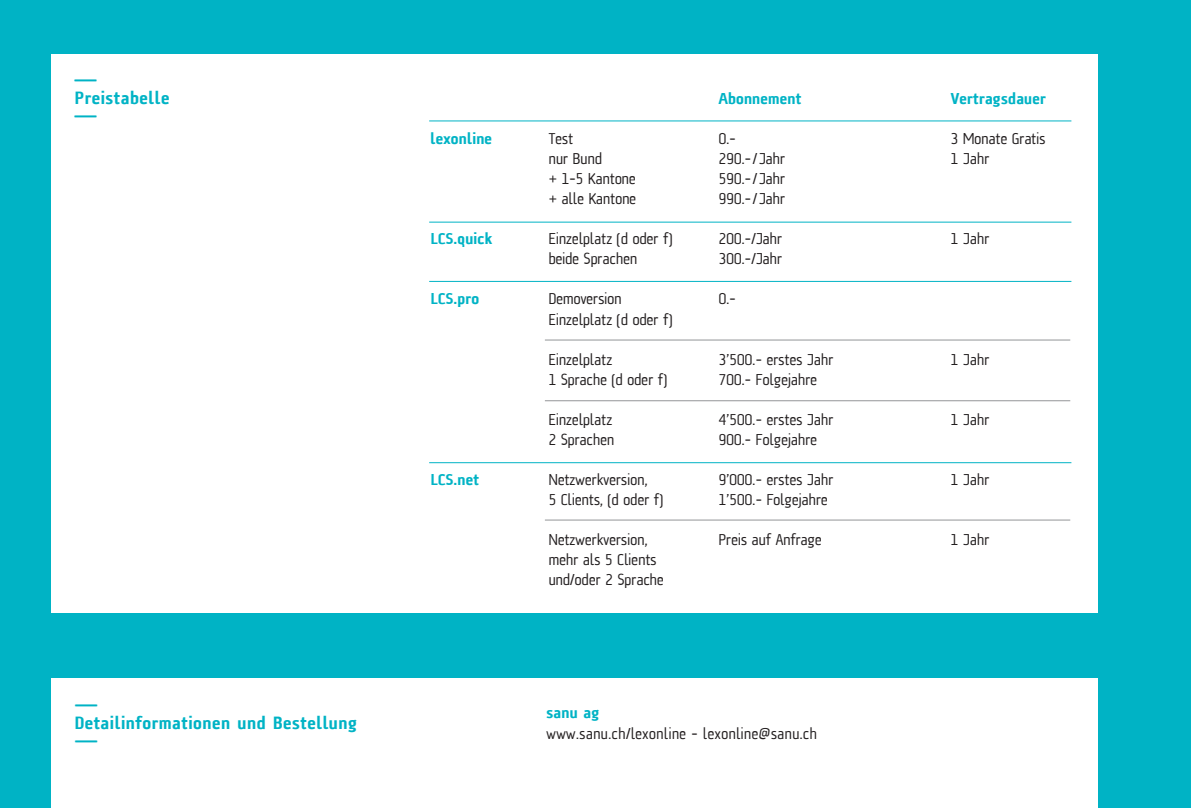
<style>
.page{position:relative;width:1191px;height:808px;background:#00b3c5}
.page>*{position:absolute;margin:0;border:0;box-sizing:border-box;transform-origin:0 0}
.t1{font:300 24px "A Asanu";color:#00b3c5}
.t2{font:900 18px "A Asanu";letter-spacing:-.01em;color:#00b3c5}
.t3{font:16px/20px "A Asanu";letter-spacing:-.03em;color:#231f20}
.t4{font:900 16px "A Asanu";letter-spacing:-.03em;color:#00b3c5}
.t5{font:16px "A Asanu";letter-spacing:-.01em;color:#231f20}
</style>
<div class="page">
<div style="left:51px;top:678px;width:1046px;height:130px;background:#fff"></div>
<div style="left:51px;top:54px;width:1046px;height:558px;background:#fff"></div>
<hr style="left:429px;top:222px;width:642px;height:1px;background:#00b3c5">
<hr style="left:429px;top:121px;width:642px;height:1px;background:#00b3c5">
<hr style="left:545px;top:340px;width:525px;height:1px;background:#939598">
<hr style="left:545px;top:520px;width:525px;height:1px;background:#939598">
<hr style="left:429px;top:281px;width:642px;height:1px;background:#00b3c5">
<hr style="left:429px;top:462px;width:642px;height:1px;background:#00b3c5">
<hr style="left:545px;top:400px;width:525px;height:1px;background:#939598">
<h1 class="t1" style="left:74px;top:67px;width:25px">—</h1>
<p class="t2" style="left:74px;top:88px;width:97px">Preistabelle</p>
<h1 class="t1" style="left:74px;top:103px;width:25px">—</h1>
<h1 class="t1" style="left:74px;top:692px;width:25px">—</h1>
<p class="t2" style="left:74px;top:713px;width:285px">Detailinformationen und Bestellung</p>
<h1 class="t1" style="left:74px;top:728px;width:25px">—</h1>
<p class="t4" style="left:718px;top:90px;width:85px">Abonnement</p>
<p class="t4" style="left:950px;top:90px;width:97px">Vertragsdauer</p>
<p class="t4" style="left:430px;top:130px;width:64px">lexonline</p>
<p class="t3" style="left:548px;top:129px;width:27px">Test</p>
<p class="t3" style="left:718px;top:129px;width:19px">0.-</p>
<p class="t3" style="left:950px;top:129px;width:97px">3 Monate Gratis</p>
<p class="t3" style="left:548px;top:149px;width:56px">nur Bund</p>
<p class="t3" style="left:718px;top:149px;width:69px">290.-/Jahr</p>
<p class="t3" style="left:950px;top:149px;width:41px">1 Jahr</p>
<p class="t3" style="left:548px;top:169px;width:89px">+ 1-5 Kantone</p>
<p class="t3" style="left:718px;top:169px;width:69px">590.-/Jahr</p>
<p class="t3" style="left:548px;top:189px;width:90px">+ alle Kantone</p>
<p class="t3" style="left:718px;top:189px;width:69px">990.-/Jahr</p>
<p class="t4" style="left:430px;top:230px;width:64px">LCS.quick</p>
<p class="t3" style="left:548px;top:229px;width:126px">Einzelplatz (d oder f)</p>
<p class="t3" style="left:718px;top:229px;width:66px">200.-/Jahr</p>
<p class="t3" style="left:950px;top:229px;width:41px">1 Jahr</p>
<p class="t3" style="left:548px;top:249px;width:91px">beide Sprachen</p>
<p class="t3" style="left:718px;top:249px;width:66px">300.-/Jahr</p>
<p class="t4" style="left:430px;top:290px;width:50px">LCS.pro</p>
<p class="t3" style="left:548px;top:289px;width:75px">Demoversion</p>
<p class="t3" style="left:718px;top:289px;width:19px">0.-</p>
<p class="t3" style="left:548px;top:309px;width:126px">Einzelplatz (d oder f)</p>
<p class="t3" style="left:548px;top:349px;width:66px">Einzelplatz</p>
<p class="t3" style="left:718px;top:349px;width:117px">3’500.- erstes Jahr</p>
<p class="t3" style="left:950px;top:349px;width:41px">1 Jahr</p>
<p class="t3" style="left:548px;top:369px;width:120px">1 Sprache (d oder f)</p>
<p class="t3" style="left:718px;top:369px;width:100px">700.- Folgejahre</p>
<p class="t3" style="left:548px;top:409px;width:66px">Einzelplatz</p>
<p class="t3" style="left:718px;top:409px;width:117px">4’500.- erstes Jahr</p>
<p class="t3" style="left:950px;top:409px;width:41px">1 Jahr</p>
<p class="t3" style="left:548px;top:429px;width:68px">2 Sprachen</p>
<p class="t3" style="left:718px;top:429px;width:100px">900.- Folgejahre</p>
<p class="t4" style="left:430px;top:470px;width:51px">LCS.net</p>
<p class="t3" style="left:548px;top:469px;width:101px">Netzwerkversion,</p>
<p class="t3" style="left:718px;top:469px;width:117px">9’000.- erstes Jahr</p>
<p class="t3" style="left:950px;top:469px;width:41px">1 Jahr</p>
<p class="t3" style="left:548px;top:489px;width:116px">5 Clients, (d oder f)</p>
<p class="t3" style="left:718px;top:489px;width:111px">1’500.- Folgejahre</p>
<p class="t3" style="left:548px;top:529px;width:101px">Netzwerkversion,</p>
<p class="t3" style="left:718px;top:529px;width:105px">Preis auf Anfrage</p>
<p class="t3" style="left:950px;top:529px;width:41px">1 Jahr</p>
<p class="t3" style="left:548px;top:549px;width:117px">mehr als 5 Clients und/oder 2 Sprache</p>
<p class="t4" style="left:546px;top:703px;width:55px">sanu ag</p>
<p class="t5" style="left:546px;top:724px;width:273px">www.sanu.ch/lexonline - lexonline@sanu.ch</p>
</div>
